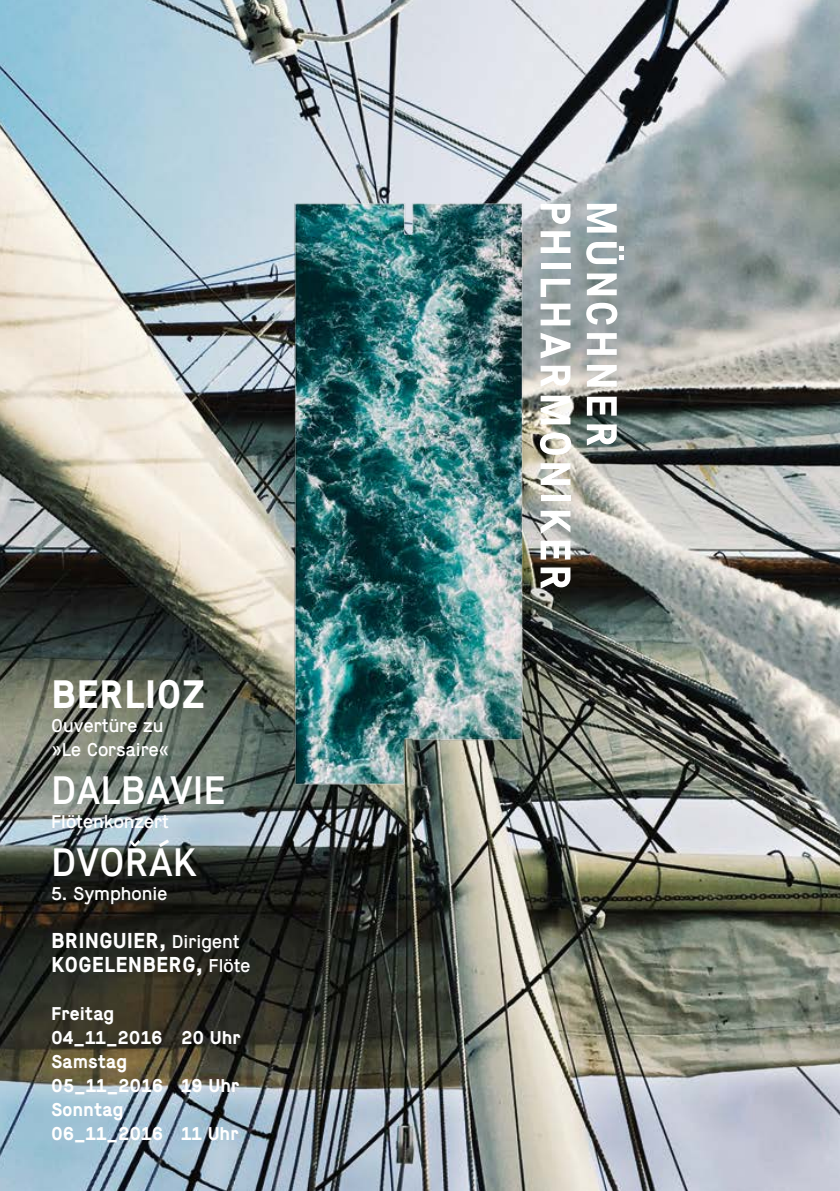
<style>
.page{position:relative;width:840px;height:1191px;background:#fff}
.page>*{position:absolute;margin:0;border:0;box-sizing:border-box;transform-origin:0 0}
.t1{font:39.6px "Maison";color:#fff}
.t2{font:700 39.6px "Maison";color:#fff}
.t3{font:700 21.6px/24px "Maison";color:#fff}
.t4{font:700 18.4px/24px "Maison";color:#fff}
.t5{font:18.4px/24px "Maison";color:#fff}
.s1{font-weight:400;font-size:18.4px}
</style>
<div class="page">
<img style="left:0;top:0;width:839px;height:1191px">
<img style="left:0;top:0;width:836px;height:1127px">
<svg style="left:540px;top:204px;width:30px;height:20px"></svg>
<svg style="left:540px;top:231px;width:30px;height:22px"></svg>
<div style="left:540px;top:263px;width:30px;height:6px;background:#fff"></div>
<svg style="left:540px;top:279px;width:30px;height:18px"></svg>
<svg style="left:540px;top:304px;width:30px;height:21px"></svg>
<svg style="left:540px;top:333px;width:30px;height:25px"></svg>
<svg style="left:540px;top:366px;width:30px;height:21px"></svg>
<svg style="left:540px;top:396px;width:30px;height:28px"></svg>
<svg style="left:539px;top:433px;width:31px;height:22px"></svg>
<svg style="left:540px;top:463px;width:30px;height:22px"></svg>
<div style="left:540px;top:495px;width:30px;height:6px;background:#fff"></div>
<svg style="left:540px;top:511px;width:30px;height:23px"></svg>
<svg style="left:540px;top:540px;width:30px;height:19px"></svg>
<svg style="left:540px;top:567px;width:30px;height:21px"></svg>
<svg style="left:586px;top:204px;width:30px;height:28px"></svg>
<svg style="left:586px;top:273px;width:30px;height:22px"></svg>
<svg style="left:586px;top:303px;width:31px;height:21px"></svg>
<svg style="left:586px;top:333px;width:30px;height:22px"></svg>
<svg style="left:586px;top:365px;width:30px;height:22px"></svg>
<svg style="left:586px;top:397px;width:30px;height:19px"></svg>
<svg style="left:586px;top:424px;width:30px;height:21px"></svg>
<svg style="left:586px;top:242px;width:37px;height:22px"></svg>
<svg style="left:129px;top:840px;width:11px;height:6px"></svg>
<h1 class="t2" style="left:51px;top:670px;width:155px">BERLIOZ</h1>
<p class="t5" style="left:51px;top:714px;width:120px">Ouvertüre zu »Le Corsaire«</p>
<h1 class="t1" style="left:51px;top:766px;width:176px">DALBAVIE</h1>
<p class="t5" style="left:51px;top:810px;width:119px">Flötenkonzert</p>
<h1 class="t1" style="left:51px;top:838px;width:147px">DVORÁK</h1>
<p class="t5" style="left:51px;top:882px;width:118px">5. Symphonie</p>
<p class="t3" style="left:51px;top:929px;width:201px">BRINGUIER, <span class="s1">Dirigent<br></span>KOGELENBERG, <span class="s1">Flöte</span></p>
<p class="t4" style="left:51px;top:1002px;width:191px">Freitag<br>04_11_2016 20 Uhr<br>Samstag<br>05_11_2016 19 Uhr<br>Sonntag<br>06_11_2016 11 Uhr</p>
</div>
